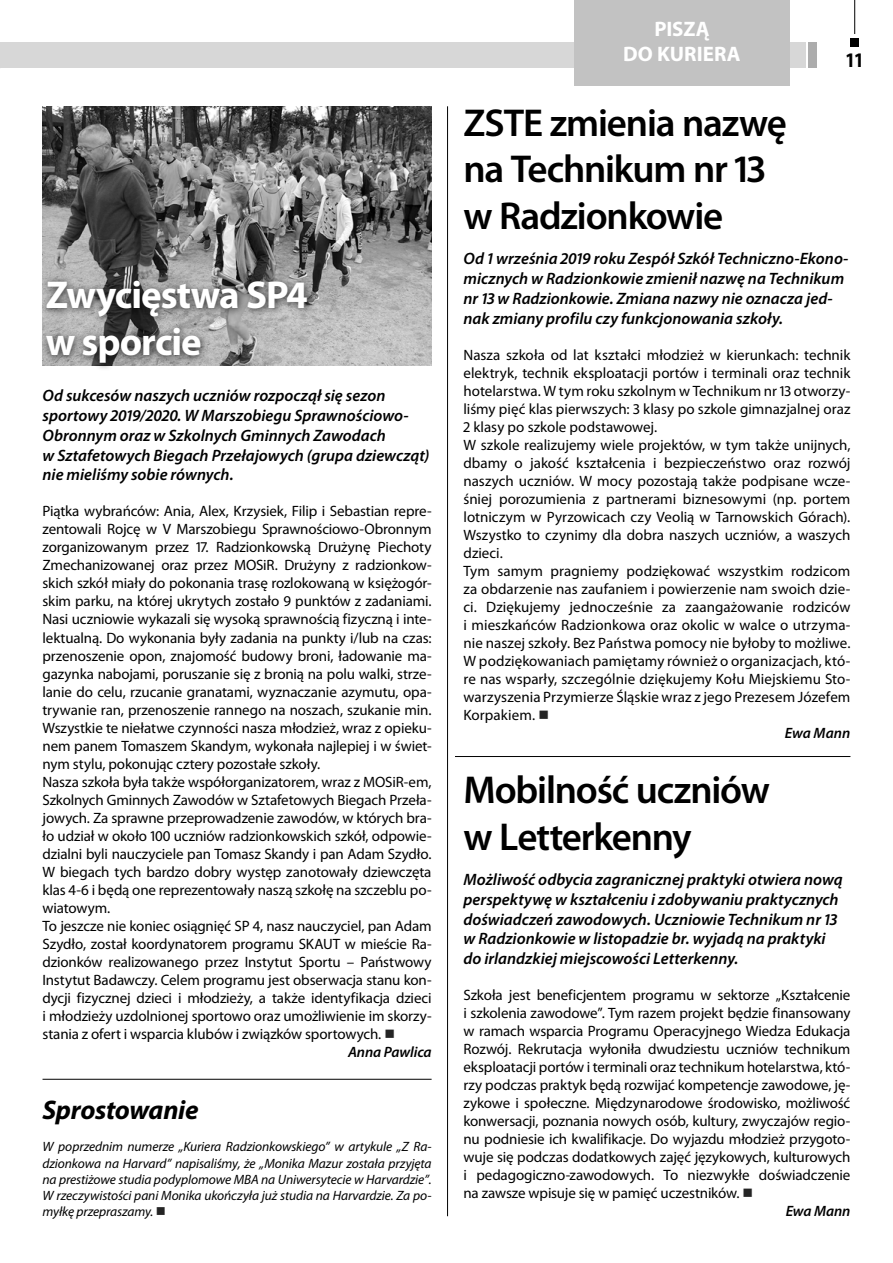
<style>
.page{position:relative;width:893px;height:1263px;background:#fff}
.page>*{position:absolute;margin:0;border:0;box-sizing:border-box;transform-origin:0 0}
.t1{font:600 39px/46.8px "Myriad Pro";letter-spacing:-.03em;color:#000}
.t2{font:700 39px/46.8px "Myriad Pro";letter-spacing:-.03em;color:#fff}
.t3{font:italic 700 27px "Myriad Pro";letter-spacing:-.015em;color:#000}
.t4{font:700 21px/25.2px "Myriad Pro";letter-spacing:-.005em;color:#fff;text-align:center}
.t5{font:700 20.85px "Myriad Pro";color:#000;scale:.9 1}
.t6{font:italic 600 16.5px/19.8px "Myriad Pro";color:#000}
.t7{font:15px "Myriad Pro";letter-spacing:-.005em;color:#000}
.t8{font:italic 600 15px "Myriad Pro";letter-spacing:-.005em;color:#000}
.t9{font:italic 13.5px/16.2px "Myriad Pro";letter-spacing:-.005em;color:#000;text-align:justify}
.s1{color:#242424}
</style>
<div class="page">
<div style="left:0;top:43px;width:806px;height:25px;background:#d7d7d7"></div>
<hr style="left:854px;top:0;width:1px;height:34px;background:#000">
<div style="left:850px;top:38px;width:9px;height:9px;background:#000"></div>
<div style="left:808px;top:43px;width:8px;height:25px;background:#acacac"></div>
<img style="left:43px;top:106px;width:389px;height:259px">
<div style="left:574px;top:0;width:216px;height:85px;background:#c2c2c2"></div>
<hr style="left:447px;top:106px;width:1px;height:1110px;background:#000">
<div style="left:39px;top:273px;width:277px;height:98px;background:#000;opacity:.75"></div>
<hr style="left:455px;top:756px;width:395px;height:1px;background:#000">
<hr style="left:43px;top:1079px;width:389px;height:1px;background:#000">
<h1 class="t2" style="left:46px;top:270px;width:264px">Zwycięstwa SP4 w sporcie</h1>
<p class="t6" style="left:43px;top:385px;width:388px">Od sukcesów naszych uczniów rozpoczął się sezon sportowy 2019/2020. W Marszobiegu Sprawnościowo-Obronnym oraz w Szkolnych Gminnych Zawodach<br>w Sztafetowych Biegach Przełajowych (grupa dziewcząt) nie mieliśmy sobie równych.</p>
<p class="t7" style="left:43px;top:502px;width:391px">Piątka wybrańców: Ania, Alex, Krzysiek, Filip i Sebastian repre-</p>
<p class="t7" style="left:43px;top:520px;width:391px">zentowali Rojcę w V Marszobiegu Sprawnościowo-Obronnym</p>
<p class="t7" style="left:43px;top:538px;width:390px">zorganizowanym przez 17. Radzionkowską Drużynę Piechoty</p>
<p class="t7" style="left:43px;top:556px;width:391px">Zmechanizowanej oraz przez MOSiR. Drużyny z radzionkow-</p>
<p class="t7" style="left:43px;top:574px;width:391px">skich szkół miały do pokonania trasę rozlokowaną w księżogór-</p>
<p class="t7" style="left:43px;top:592px;width:390px">skim parku, na której ukrytych zostało 9 punktów z zadaniami.</p>
<p class="t7" style="left:43px;top:610px;width:391px">Nasi uczniowie wykazali się wysoką sprawnością fizyczną i inte-</p>
<p class="t7" style="left:43px;top:628px;width:391px">lektualną. Do wykonania były zadania na punkty i/lub na czas:</p>
<p class="t7" style="left:43px;top:646px;width:391px">przenoszenie opon, znajomość budowy broni, ładowanie ma-</p>
<p class="t7" style="left:43px;top:664px;width:391px">gazynka nabojami, poruszanie się z bronią na polu walki, strze-</p>
<p class="t7" style="left:43px;top:682px;width:391px">lanie do celu, rzucanie granatami, wyznaczanie azymutu, opa-</p>
<p class="t7" style="left:43px;top:700px;width:391px">trywanie ran, przenoszenie rannego na noszach, szukanie min.</p>
<p class="t7" style="left:43px;top:718px;width:391px">Wszystkie te niełatwe czynności nasza młodzież, wraz z opieku-</p>
<p class="t7" style="left:43px;top:736px;width:391px">nem panem Tomaszem Skandym, wykonała najlepiej i w świet-</p>
<p class="t7" style="left:43px;top:754px;width:279px">nym stylu, pokonując cztery pozostałe szkoły.</p>
<p class="t7" style="left:43px;top:772px;width:390px">Nasza szkoła była także współorganizatorem, wraz z MOSiR-em,</p>
<p class="t7" style="left:43px;top:790px;width:391px">Szkolnych Gminnych Zawodów w Sztafetowych Biegach Przeła-</p>
<p class="t7" style="left:43px;top:808px;width:391px">jowych. Za sprawne przeprowadzenie zawodów, w których bra-</p>
<p class="t7" style="left:43px;top:826px;width:391px">ło udział w około 100 uczniów radzionkowskich szkół, odpowie-</p>
<p class="t7" style="left:43px;top:844px;width:390px">dzialni byli nauczyciele pan Tomasz Skandy i pan Adam Szydło.</p>
<p class="t7" style="left:43px;top:862px;width:390px">W biegach tych bardzo dobry występ zanotowały dziewczęta</p>
<p class="t7" style="left:43px;top:880px;width:391px">klas 4-6 i będą one reprezentowały naszą szkołę na szczeblu po-</p>
<p class="t7" style="left:43px;top:898px;width:69px">wiatowym.</p>
<p class="t7" style="left:43px;top:916px;width:391px">To jeszcze nie koniec osiągnięć SP 4, nasz nauczyciel, pan Adam</p>
<p class="t7" style="left:43px;top:934px;width:391px">Szydło, został koordynatorem programu SKAUT w mieście Ra-</p>
<p class="t7" style="left:43px;top:952px;width:390px">dzionków realizowanego przez Instytut Sportu – Państwowy</p>
<p class="t7" style="left:43px;top:970px;width:391px">Instytut Badawczy. Celem programu jest obserwacja stanu kon-</p>
<p class="t7" style="left:43px;top:988px;width:390px">dycji fizycznej dzieci i młodzieży, a także identyfikacja dzieci</p>
<p class="t7" style="left:43px;top:1006px;width:391px">i młodzieży uzdolnionej sportowo oraz umożliwienie im skorzy-</p>
<p class="t7" style="left:43px;top:1024px;width:354px">stania z ofert i wsparcia klubów i związków sportowych. <span class="s1">■</span></p>
<p class="t8" style="left:348px;top:1042px;width:85px">Anna Pawlica</p>
<h2 class="t3" style="left:43px;top:1092px;width:158px">Sprostowanie</h2>
<p class="t9" style="left:43px;top:1138px;width:391px">W poprzednim numerze „Kuriera Radzionkowskiego” w artykule „Z Ra&shy;dzionkowa na Harvard” napisaliśmy, że „Monika Mazur została przyjęta na prestiżowe studia podyplomowe MBA na Uniwersytecie w Harvardzie”.<br>W rzeczywistości pani Monika ukończyła już studia na Harvardzie. Za po&shy;myłkę przepraszamy. <span class="s1">■</span></p>
<h3 class="t4" style="left:623px;top:15px;width:118px">PISZĄ<br>DO KU RIERA</h3>
<h3 class="t5" style="left:845px;top:46px;width:23px">11</h3>
<h1 class="t1" style="left:463px;top:98px;width:325px">ZSTE zmienia nazwę na Technikum nr 13 w Radzionkowie</h1>
<p class="t6" style="left:463px;top:248px;width:386px">Od 1 września 2019 roku Zespół Szkół Techniczno-Ekono&shy;micznych w Radzionkowie zmienił nazwę na Technikum nr 13 w Radzionkowie. Zmiana nazwy nie oznacza jed&shy;nak zmiany profilu czy funkcjonowania szkoły.</p>
<p class="t7" style="left:463px;top:345px;width:388px">Nasza szkoła od lat kształci młodzież w kierunkach: technik</p>
<p class="t7" style="left:463px;top:363px;width:388px">elektryk, technik eksploatacji portów i terminali oraz technik</p>
<p class="t7" style="left:463px;top:381px;width:388px">hotelarstwa. W tym roku szkolnym w Technikum nr 13 otworzy-</p>
<p class="t7" style="left:463px;top:399px;width:388px">liśmy pięć klas pierwszych: 3 klasy po szkole gimnazjalnej oraz</p>
<p class="t7" style="left:463px;top:417px;width:195px">2 klasy po szkole podstawowej.</p>
<p class="t7" style="left:463px;top:435px;width:388px">W szkole realizujemy wiele projektów, w tym także unijnych,</p>
<p class="t7" style="left:463px;top:453px;width:388px">dbamy o jakość kształcenia i bezpieczeństwo oraz rozwój</p>
<p class="t7" style="left:463px;top:471px;width:388px">naszych uczniów. W mocy pozostają także podpisane wcze-</p>
<p class="t7" style="left:463px;top:489px;width:388px">śniej porozumienia z partnerami biznesowymi (np. portem</p>
<p class="t7" style="left:463px;top:507px;width:388px">lotniczym w Pyrzowicach czy Veolią w Tarnowskich Górach).</p>
<p class="t7" style="left:463px;top:525px;width:388px">Wszystko to czynimy dla dobra naszych uczniów, a waszych</p>
<p class="t7" style="left:463px;top:543px;width:41px">dzieci.</p>
<p class="t7" style="left:463px;top:561px;width:388px">Tym samym pragniemy podziękować wszystkim rodzicom</p>
<p class="t7" style="left:463px;top:579px;width:388px">za obdarzenie nas zaufaniem i powierzenie nam swoich dzie-</p>
<p class="t7" style="left:463px;top:597px;width:388px">ci. Dziękujemy jednocześnie za zaangażowanie rodziców</p>
<p class="t7" style="left:463px;top:615px;width:388px">i mieszkańców Radzionkowa oraz okolic w walce o utrzyma-</p>
<p class="t7" style="left:463px;top:633px;width:388px">nie naszej szkoły. Bez Państwa pomocy nie byłoby to możliwe.</p>
<p class="t7" style="left:463px;top:651px;width:388px">W podziękowaniach pamiętamy również o organizacjach, któ-</p>
<p class="t7" style="left:463px;top:669px;width:388px">re nas wsparły, szczególnie dziękujemy Kołu Miejskiemu Sto-</p>
<p class="t7" style="left:463px;top:687px;width:388px">warzyszenia Przymierze Śląskie wraz z jego Prezesem Józefem</p>
<p class="t7" style="left:463px;top:705px;width:87px">Korpakiem. <span class="s1">■</span></p>
<p class="t8" style="left:785px;top:723px;width:67px">Ewa Mann</p>
<h1 class="t1" style="left:463px;top:765px;width:308px">Mobilność uczniów w Letterkenny</h1>
<p class="t6" style="left:463px;top:869px;width:381px">Możliwość odbycia zagranicznej praktyki otwiera nową perspektywę w kształceniu i zdobywaniu praktycznych doświadczeń zawodowych. Uczniowie Technikum nr 13 w Radzionkowie w listopadzie br. wyjadą na praktyki do irlandzkiej miejscowości Letterkenny.</p>
<p class="t7" style="left:463px;top:986px;width:388px">Szkoła jest beneficjentem programu w sektorze „Kształcenie</p>
<p class="t7" style="left:463px;top:1004px;width:388px">i szkolenia zawodowe”. Tym razem projekt będzie finansowany</p>
<p class="t7" style="left:463px;top:1022px;width:388px">w ramach wsparcia Programu Operacyjnego Wiedza Edukacja</p>
<p class="t7" style="left:463px;top:1040px;width:388px">Rozwój. Rekrutacja wyłoniła dwudziestu uczniów technikum</p>
<p class="t7" style="left:463px;top:1058px;width:388px">eksploatacji portów i terminali oraz technikum hotelarstwa, któ-</p>
<p class="t7" style="left:463px;top:1076px;width:388px">rzy podczas praktyk będą rozwijać kompetencje zawodowe, ję-</p>
<p class="t7" style="left:463px;top:1094px;width:388px">zykowe i społeczne. Międzynarodowe środowisko, możliwość</p>
<p class="t7" style="left:463px;top:1112px;width:388px">konwersacji, poznania nowych osób, kultury, zwyczajów regio-</p>
<p class="t7" style="left:463px;top:1130px;width:388px">nu podniesie ich kwalifikacje. Do wyjazdu młodzież przygoto-</p>
<p class="t7" style="left:463px;top:1148px;width:388px">wuje się podczas dodatkowych zajęć językowych, kulturowych</p>
<p class="t7" style="left:463px;top:1166px;width:388px">i pedagogiczno-zawodowych. To niezwykłe doświadczenie</p>
<p class="t7" style="left:463px;top:1184px;width:291px">na zawsze wpisuje się w pamięć uczestników. <span class="s1">■</span></p>
<p class="t8" style="left:786px;top:1201px;width:66px">Ewa Mann</p>
</div>
